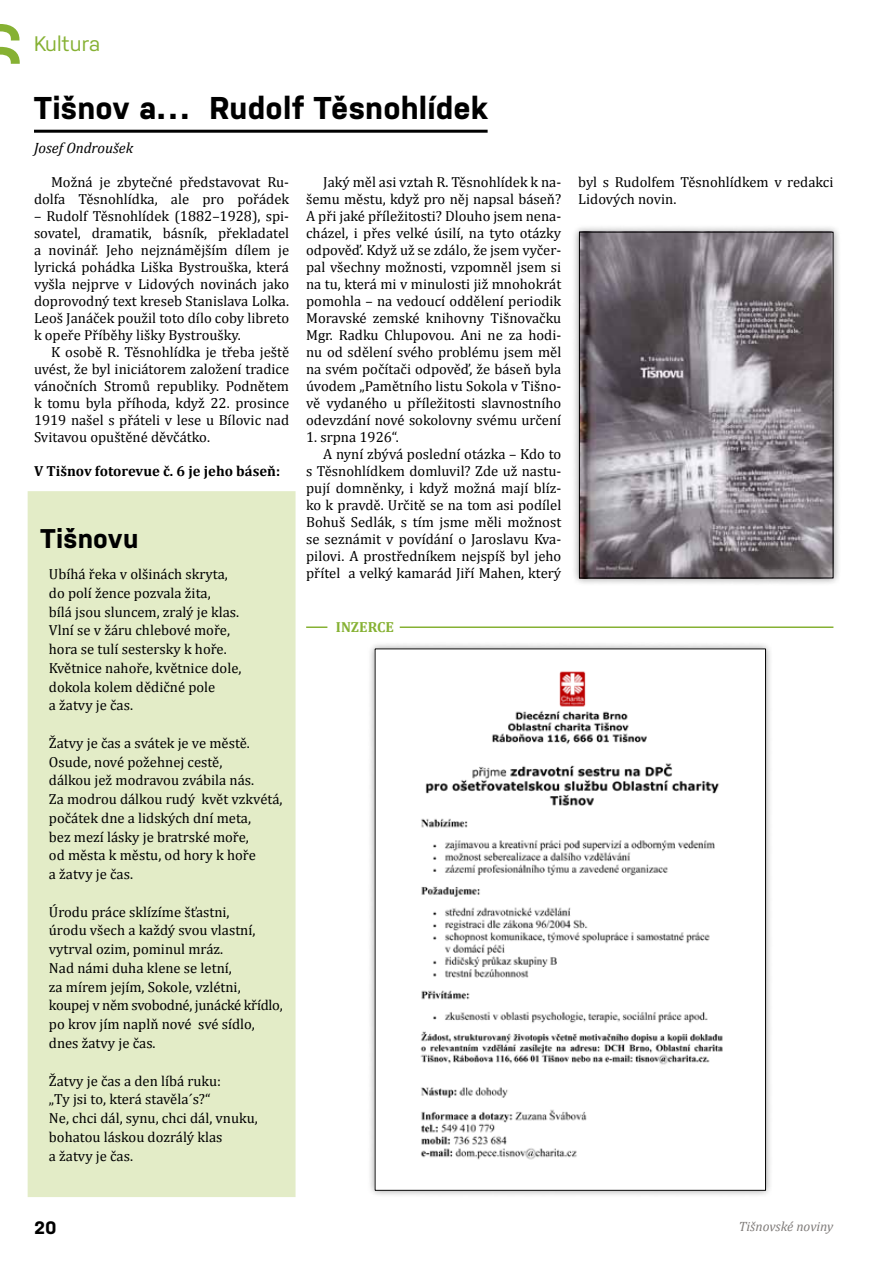
<style>
.page{position:relative;width:893px;height:1263px;background:#fff}
.page>*{position:absolute;margin:0;border:0;box-sizing:border-box;transform-origin:0 0}
.t1{font:700 31.5px "Nudista";letter-spacing:.005em;color:#000}
.t2{font:700 27px "Nudista";letter-spacing:.01em;color:#000}
.t3{font:21px "Nudista";color:#86b133}
.t4{font:700 18px "Nudista";color:#000}
.t5{font:italic 15px "Cambria";color:#000}
.t6{font:14.7px/17px "Cambria";color:#000}
.t7{font:700 14.7px "Cambria";color:#000}
.t8{font:700 14.7px "Cambria";color:#86b133}
.t9{font:italic 13.5px "Cambria";color:#807c7a}
</style>
<div class="page">
<svg style="left:0;top:24px;width:19px;height:17px"></svg>
<svg style="left:0;top:47px;width:20px;height:17px"></svg>
<hr style="left:34px;top:130px;width:454px;height:3px;background:#000">
<div style="left:571px;top:224px;width:270px;height:362px;background:#000;opacity:.4"></div>
<img style="left:581px;top:234px;width:250px;height:342px">
<div style="left:579px;top:232px;width:254px;height:346px;border:1px solid #000"></div>
<div style="left:27px;top:491px;width:269px;height:706px;background:#e3ecc7"></div>
<div style="left:367px;top:641px;width:407px;height:558px;background:#000;opacity:.4"></div>
<img style="left:377px;top:650px;width:387px;height:539px">
<hr style="left:306px;top:626px;width:21px;height:2px;background:#86b133">
<hr style="left:400px;top:626px;width:433px;height:2px;background:#86b133">
<h3 class="t3" style="left:34px;top:29px;width:68px">Kultura</h3>
<h1 class="t1" style="left:34px;top:85px;width:455px">Tišnov a… Rudolf Těsnohlídek</h1>
<p class="t5" style="left:34px;top:137px;width:101px">Josef Ondroušek</p>
<p class="t6" style="left:34px;top:174px;width:257px;text-align:right">Možná je zbytečné představovat Ru&shy;dolfa Těsnohlídka, ale pro pořádek</p>
<p class="t6" style="left:34px;top:208px;width:257px;text-align:justify">– Rudolf Těsnohlídek (1882–1928), spi&shy;sovatel, dramatik, básník, překladatel a novinář. Jeho nejznámějším dílem je lyrická pohádka Liška Bystrouška, která vyšla nejprve v Lidových novinách jako doprovodný text kreseb Stanislava Lolka.<br>Leoš Janáček použil toto dílo coby libreto k opeře Příběhy lišky Bystroušky.</p>
<p class="t6" style="left:34px;top:344px;width:257px;text-align:justify;text-indent:17px">K osobě R. Těsnohlídka je třeba ještě uvést, že byl iniciátorem založení tradice vánočních Stromů republiky. Podnětem k tomu byla příhoda, když 22. prosince 1919 našel s přáteli v lese u Bílovic nad Svitavou opuštěné děvčátko.</p>
<p class="t7" style="left:34px;top:461px;width:248px">V Tišnov fotorevue č. 6 je jeho báseň:</p>
<p class="t6" style="left:306px;top:174px;width:257px;text-align:justify;text-indent:17px">Jaký měl asi vztah R. Těsnohlídek k na&shy;šemu městu, když pro něj napsal báseň?<br>A při jaké příležitosti? Dlouho jsem nena&shy;cházel, i přes velké úsilí, na tyto otázky odpověď. Když už se zdálo, že jsem vyčer&shy;pal všechny možnosti, vzpomněl jsem si na tu, která mi v minulosti již mnohokrát pomohla – na vedoucí oddělení periodik Moravské zemské knihovny Tišnovačku Mgr. Radku Chlupovou. Ani ne za hodi&shy;nu od sdělení svého problému jsem měl na svém počítači odpověď, že báseň byla úvodem „Pamětního listu Sokola v Tišno&shy;vě vydaného u příležitosti slavnostního odevzdání nové sokolovny svému určení</p>
<p class="t6" style="left:306px;top:429px;width:94px">1. srpna 1926“.</p>
<p class="t6" style="left:323px;top:446px;width:240px">A nyní zbývá poslední otázka – Kdo to</p>
<p class="t6" style="left:306px;top:463px;width:257px">s Těsnohlídkem domluvil? Zde už nastu-</p>
<p class="t6" style="left:306px;top:480px;width:257px">pují domněnky, i když možná mají blíz-</p>
<p class="t6" style="left:306px;top:497px;width:257px">ko k pravdě. Určitě se na tom asi podílel</p>
<p class="t6" style="left:306px;top:514px;width:257px">Bohuš Sedlák, s tím jsme měli možnost</p>
<p class="t6" style="left:306px;top:531px;width:257px">se seznámit v povídání o Jaroslavu Kva-</p>
<p class="t6" style="left:306px;top:548px;width:257px">pilovi. A prostředníkem nejspíš byl jeho</p>
<p class="t6" style="left:306px;top:565px;width:257px">přítel a velký kamarád Jiří Mahen, který</p>
<h2 class="t2" style="left:40px;top:518px;width:100px">Tišnovu</h2>
<p class="t6" style="left:49px;top:565px;width:194px;line-height:18.8px">Ubíhá řeka v olšinách skryta, do polí žence pozvala žita,<br>bílá jsou sluncem, zralý je klas.<br>Vlní se v žáru chlebové moře, hora se tulí sestersky k hoře.<br>Květnice nahoře, květnice dole, dokola kolem dědičné pole<br>a žatvy je čas.</p>
<p class="t6" style="left:49px;top:733px;width:235px;line-height:18.8px">Žatvy je čas a svátek je ve městě.<br>Osude, nové požehnej cestě,<br>dálkou jež modravou zvábila nás.<br>Za modrou dálkou rudý květ vzkvétá, počátek dne a lidských dní meta,<br>bez mezí lásky je bratrské moře,<br>od města k městu, od hory k hoře<br>a žatvy je čas.</p>
<p class="t6" style="left:49px;top:902px;width:235px;line-height:18.8px">Úrodu práce sklízíme šťastni,<br>úrodu všech a každý svou vlastní, vytrval ozim, pominul mráz.<br>Nad námi duha klene se letní,<br>za mírem jejím, Sokole, vzlétni, koupej v něm svobodné, junácké křídlo, po krov jím naplň nové své sídlo, dnes žatvy je čas.</p>
<p class="t6" style="left:49px;top:1071px;width:210px;line-height:18.8px">Žatvy je čas a den líbá ruku:<br>„Ty jsi to, která stavěla´s?“<br>Ne, chci dál, synu, chci dál, vnuku, bohatou láskou dozrálý klas<br>a žatvy je čas.</p>
<p class="t8" style="left:336px;top:616px;width:59px">INZERCE</p>
<p class="t6" style="left:578px;top:174px;width:257px">byl s Rudolfem Těsnohlídkem v redakci<br>Lidových novin.</p>
<p class="t4" style="left:34px;top:1214px;width:24px">20</p>
<p class="t9" style="left:739px;top:1217px;width:96px">Tišnovské noviny</p>
</div>
